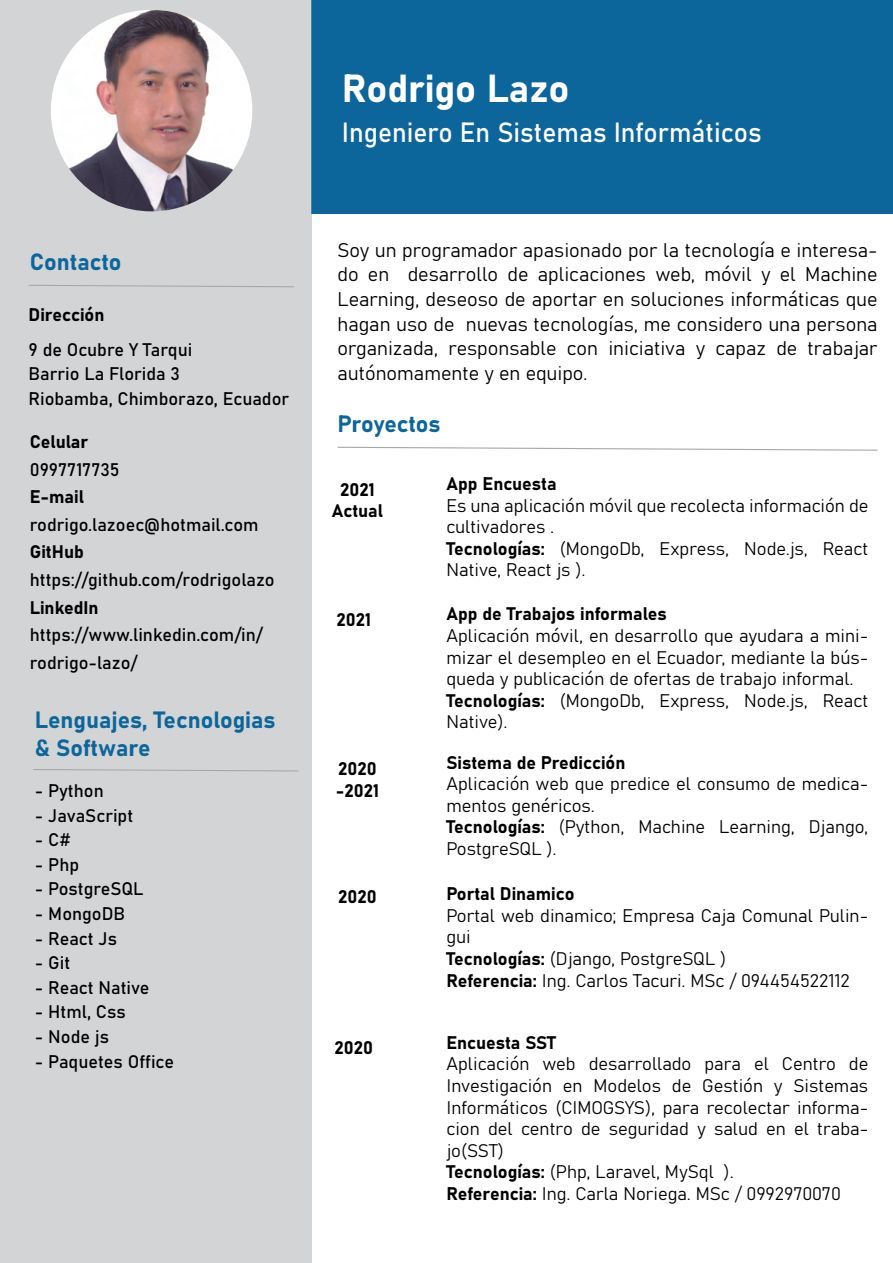
<style>
.page{position:relative;width:893px;height:1263px;background:#fff}
.page>*{position:absolute;margin:0;border:0;box-sizing:border-box;transform-origin:0 0}
.t1{font:38.55px "Bahnschrift";color:#fff}
.t2{font:27.45px "Bahnschrift";color:#fff;scale:.96 1}
.t3{font:23.25px/27.9px "Bahnschrift";color:#0d669b}
.t4{font:19.5px/24.6px "Bahnschrift";color:#000;text-align:justify}
.t5{font:18px/21.6px "Bahnschrift";color:#000}
</style>
<div class="page">
<div style="left:311px;top:1px;width:582px;height:213px;background:#0d669b"></div>
<div style="left:0;top:1px;width:311px;height:1262px;background:#d2d4d5"></div>
<svg style="left:337px;top:446px;width:541px;height:5px"></svg>
<svg style="left:28px;top:284px;width:266px;height:4px"></svg>
<svg style="left:33px;top:769px;width:266px;height:3px"></svg>
<img style="left:51px;top:10px;width:201px;height:201px;border-radius:101px">
<p class="t3" style="left:30px;top:246px;width:93px">Contacto</p>
<p class="t5" style="left:29px;top:296px;width:165px;line-height:34.3px">Dirección<br>9 de Ocubre Y Tarqui</p>
<p class="t5" style="left:29px;top:360px;width:262px;line-height:24.6px">Barrio La Florida 3<br>Riobamba, Chimborazo, Ecuador</p>
<p class="t5" style="left:30px;top:427px;width:246px;line-height:27.6px">Celular<br>0997717735<br>E-mail rodrigo.lazoec@hotmail.com<br>GitHub https://github.com/rodrigolazo<br>LinkedIn https://www.linkedin.com/in/ rodrigo-lazo/</p>
<p class="t3" style="left:35px;top:704px;width:242px">Lenguajes, Tecnologias &amp; Software</p>
<p class="t5" style="left:35px;top:778px;width:70px">- Python</p>
<p class="t5" style="left:35px;top:803px;width:100px">- JavaScript</p>
<p class="t5" style="left:35px;top:828px;width:37px">- C#</p>
<p class="t5" style="left:35px;top:852px;width:46px">- Php</p>
<p class="t5" style="left:35px;top:877px;width:110px">- PostgreSQL</p>
<p class="t5" style="left:35px;top:902px;width:92px">- MongoDB</p>
<p class="t5" style="left:35px;top:926px;width:84px">- React Js</p>
<p class="t5" style="left:35px;top:951px;width:37px">- Git</p>
<p class="t5" style="left:35px;top:975px;width:116px">- React Native</p>
<p class="t5" style="left:35px;top:1000px;width:92px">- Html, Css</p>
<p class="t5" style="left:35px;top:1025px;width:76px">- Node js</p>
<p class="t5" style="left:35px;top:1049px;width:141px">- Paquetes Office</p>
<h1 class="t1" style="left:342px;top:59px;width:229px">Rodrigo Lazo</h1>
<h2 class="t2" style="left:342px;top:112px;width:439px">Ingeniero En Sistemas Informáticos</h2>
<p class="t4" style="left:338px;top:236px;width:542px">Soy un programador apasionado por la tecnología e interesa&shy;do en desarrollo de aplicaciones web, móvil y el Machine Learning, deseoso de aportar en soluciones informáticas que hagan uso de nuevas tecnologías, me considero una persona organizada, responsable con iniciativa y capaz de trabajar autónomamente y en equipo.</p>
<p class="t3" style="left:337px;top:408px;width:105px">Proyectos</p>
<p class="t5" style="left:332px;top:477px;width:53px;text-align:center">2021<br>Actual</p>
<p class="t5" style="left:446px;top:472px;width:423px">App Encuesta<br>Es una aplicación móvil que recolecta información de cultivadores .<br>Tecnologías: (MongoDb, Express, Node.js, React<br>Native, React js ).</p>
<p class="t5" style="left:337px;top:608px;width:36px">2021</p>
<p class="t5" style="left:446px;top:602px;width:423px">App de Trabajos informales<br>Aplicación móvil, en desarrollo que ayudara a mini&shy;mizar el desempleo en el Ecuador, mediante la bús&shy;queda y publicación de ofertas de trabajo informal.<br>Tecnologías: (MongoDb, Express, Node.js, React Native).</p>
<p class="t5" style="left:336px;top:757px;width:45px">2020 -2021</p>
<p class="t5" style="left:446px;top:750px;width:423px">Sistema de Predicción<br>Aplicación web que predice el consumo de medica&shy;mentos genéricos.<br>Tecnologías: (Python, Machine Learning, Django,<br>PostgreSQL ).</p>
<p class="t5" style="left:338px;top:884px;width:40px">2020</p>
<p class="t5" style="left:446px;top:882px;width:423px">Portal Dinamico<br>Portal web dinamico; Empresa Caja Comunal Pulin&shy;gui<br>Tecnologías: (Django, PostgreSQL )<br>Referencia: Ing. Carlos Tacuri. MSc / 094454522112</p>
<p class="t5" style="left:335px;top:1036px;width:40px">2020</p>
<p class="t5" style="left:446px;top:1030px;width:423px">Encuesta SST<br>Aplicación web desarrollado para el Centro de Investigación en Modelos de Gestión y Sistemas Informáticos (CIMOGSYS), para recolectar informa&shy;cion del centro de seguridad y salud en el traba&shy;jo(SST)<br>Tecnologías: (Php, Laravel, MySql ).<br>Referencia: Ing. Carla Noriega. MSc / 0992970070</p>
</div>
